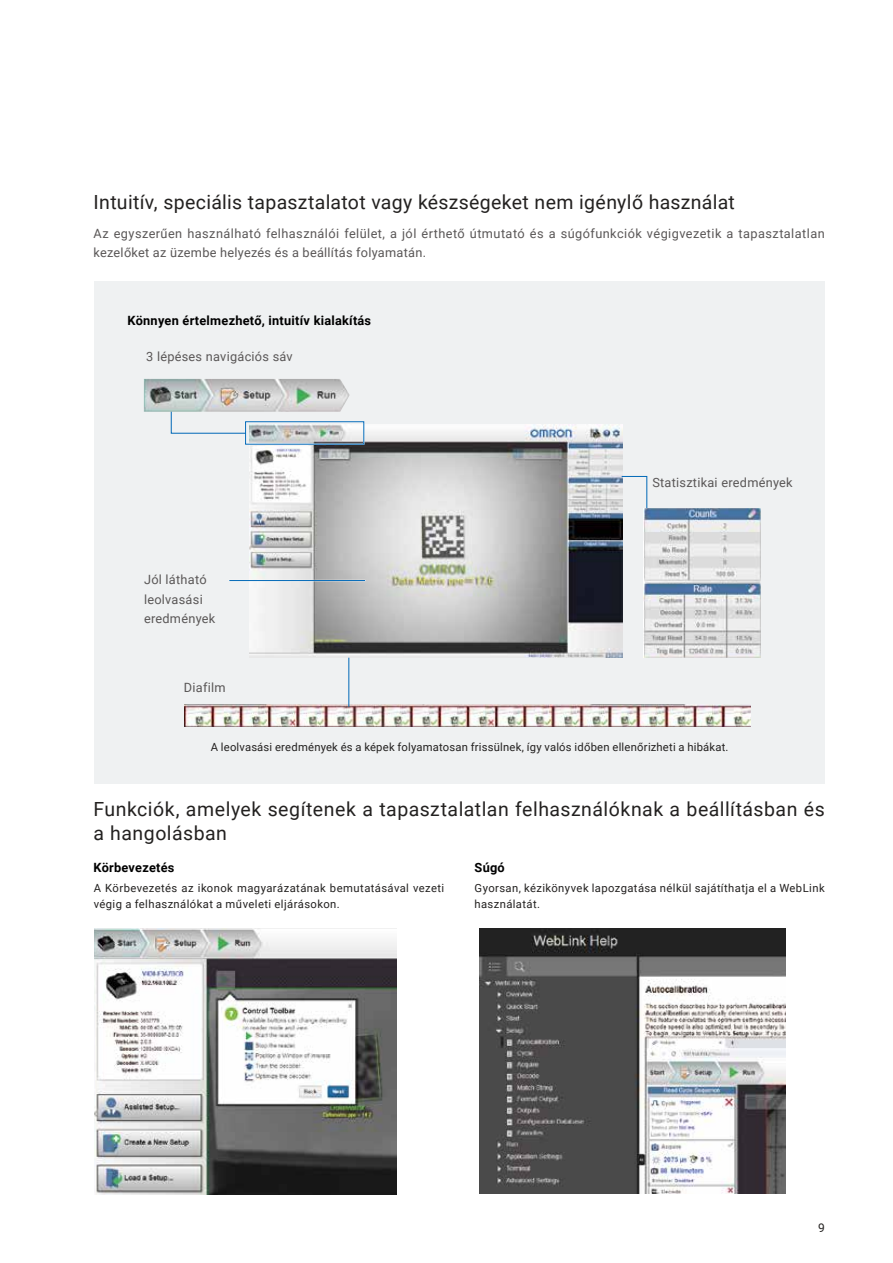
<style>
.page{position:relative;width:893px;height:1263px;background:#fff}
.page>*{position:absolute;margin:0;border:0;box-sizing:border-box;transform-origin:0 0}
.t1{font:19.5px/24px "Roboto";letter-spacing:.02em;color:#232120}
.t2{font:12.75px/19.5px "Roboto";letter-spacing:.02em;color:#5a5757}
.t3{font:700 12.75px "Roboto";letter-spacing:.02em;color:#000}
.t4{font:12px "Roboto";color:#232120}
.t5{font:11.25px/15.8px "Roboto";letter-spacing:.03em;color:#232120}
</style>
<div class="page">
<div style="left:94px;top:282px;width:731px;height:502px;background:#eff1f2"></div>
<img style="left:249px;top:425px;width:373px;height:232px">
<img style="left:184px;top:704px;width:566px;height:23px">
<div style="left:245px;top:421px;width:120px;height:24px;border:2px solid #fff"></div>
<svg style="left:171px;top:412px;width:74px;height:22px"></svg>
<svg style="left:621px;top:476px;width:26px;height:50px"></svg>
<hr style="left:229px;top:580px;width:136px;height:1px;background:#0068b7">
<hr style="left:349px;top:658px;width:1px;height:49px;background:#0068b7">
<img style="left:480px;top:928px;width:305px;height:265px">
<img style="left:643px;top:508px;width:117px;height:150px">
<img style="left:144px;top:379px;width:206px;height:33px">
<img style="left:95px;top:928px;width:302px;height:266px">
<h1 class="t1" style="left:94px;top:189px;width:643px">Intuitív, speciális tapasztalatot vagy készségeket nem igénylő használat</h1>
<p class="t2" style="left:94px;top:223px;width:733px">Az egyszerűen használható felhasználói felület, a jól érthető útmutató és a súgófunkciók végigvezetik a tapasztalatlan kezelőket az üzembe helyezés és a beállítás folyamatán.</p>
<p class="t3" style="left:128px;top:312px;width:245px">Könnyen értelmezhető, intuitív kialakítás</p>
<p class="t2" style="left:146px;top:346px;width:148px">3 lépéses navigációs sáv</p>
<p class="t2" style="left:144px;top:569px;width:73px">Jól látható leolvasási eredmények</p>
<p class="t2" style="left:184px;top:678px;width:43px">Diafilm</p>
<p class="t2" style="left:652px;top:472px;width:142px">Statisztikai eredmények</p>
<p class="t5" style="left:211px;top:738px;width:519px">A leolvasási eredmények és a képek folyamatosan frissülnek, így valós időben ellenőrizheti a hibákat.</p>
<h1 class="t1" style="left:94px;top:796px;width:733px">Funkciók, amelyek segítenek a tapasztalatlan felhasználóknak a beállításban és a hangolásban</h1>
<p class="t3" style="left:94px;top:858px;width:82px">Körbevezetés</p>
<p class="t3" style="left:475px;top:858px;width:32px">Súgó</p>
<p class="t5" style="left:94px;top:880px;width:352px">A Körbevezetés az ikonok magyarázatának bemutatásával vezeti végig a felhasználókat a műveleti eljárásokon.</p>
<p class="t5" style="left:475px;top:880px;width:352px">Gyorsan, kézikönyvek lapozgatása nélkül sajátíthatja el a WebLink használatát.</p>
<p class="t4" style="left:818px;top:1219px;width:8px">9</p>
</div>
